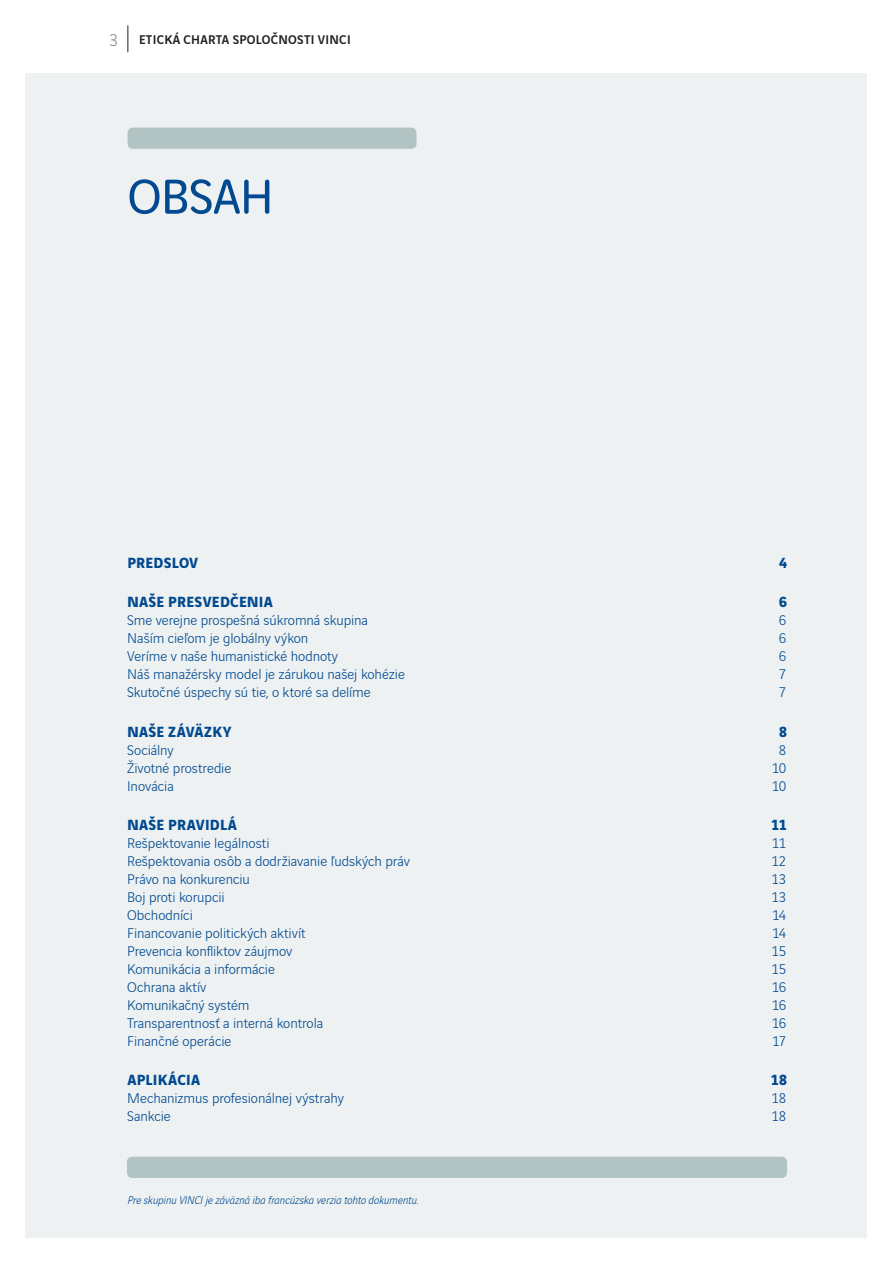
<style>
.page{position:relative;width:893px;height:1263px;background:#fff}
.page>*{position:absolute;margin:0;border:0;box-sizing:border-box;transform-origin:0 0}
.t1{font:52.5px "Vinci Rounded";letter-spacing:-.015em;color:#014990}
.t2{font:700 15.75px "Vinci Sans";letter-spacing:.02em;color:#014990}
.t3{font:300 15px "Vinci Sans";letter-spacing:-.005em;color:#014990}
.t4{font:500 13.5px "Vinci Sans";letter-spacing:.02em;color:#231f20}
.t5{font:italic 300 12px "Vinci Sans";color:#014990}
.s1{font-weight:200;font-size:18px}
</style>
<div class="page">
<svg style="left:127px;top:26px;width:1px;height:26px"></svg>
<div style="left:26px;top:73px;width:841px;height:1164px;background:#edf1f1"></div>
<div style="left:127px;top:1157px;width:660px;height:21px;background:#b2c3c4;border-radius:5px"></div>
<div style="left:128px;top:128px;width:288px;height:21px;background:#b2c3c4;border-radius:5px"></div>
<p class="t4" style="left:109px;top:29px;width:243px"><span class="s1">3</span> ETICKÁ CHARTA SPOLOČNOSTI VINCI</p>
<h1 class="t1" style="left:128px;top:161px;width:148px">OBSAH</h1>
<p class="t2" style="left:127px;top:550px;width:72px">PREDSLOV</p>
<p class="t2" style="left:779px;top:550px;width:9px">4</p>
<p class="t2" style="left:127px;top:590px;width:147px">NAŠE PRESVEDČENIA</p>
<p class="t2" style="left:779px;top:590px;width:9px">6</p>
<p class="t3" style="left:127px;top:610px;width:242px">Sme verejne prospešná súkromná skupina</p>
<p class="t3" style="left:779px;top:610px;width:9px">6</p>
<p class="t3" style="left:127px;top:628px;width:183px">Naším cieľom je globálny výkon</p>
<p class="t3" style="left:779px;top:628px;width:9px">6</p>
<p class="t3" style="left:127px;top:646px;width:212px">Veríme v naše humanistické hodnoty</p>
<p class="t3" style="left:779px;top:646px;width:9px">6</p>
<p class="t3" style="left:127px;top:664px;width:279px">Náš manažérsky model je zárukou našej kohézie</p>
<p class="t3" style="left:779px;top:664px;width:9px">7</p>
<p class="t3" style="left:127px;top:682px;width:245px">Skutočné úspechy sú tie, o ktoré sa delíme</p>
<p class="t3" style="left:779px;top:682px;width:9px">7</p>
<p class="t2" style="left:127px;top:719px;width:106px">NAŠE ZÁVÄZKY</p>
<p class="t2" style="left:779px;top:719px;width:9px">8</p>
<p class="t3" style="left:127px;top:739px;width:48px">Sociálny</p>
<p class="t3" style="left:779px;top:739px;width:9px">8</p>
<p class="t3" style="left:127px;top:757px;width:106px">Životné prostredie</p>
<p class="t3" style="left:772px;top:757px;width:16px">10</p>
<p class="t3" style="left:127px;top:775px;width:48px">Inovácia</p>
<p class="t3" style="left:772px;top:775px;width:16px">10</p>
<p class="t2" style="left:127px;top:812px;width:111px">NAŠE PRAVIDLÁ</p>
<p class="t2" style="left:771px;top:812px;width:17px">11</p>
<p class="t3" style="left:127px;top:832px;width:144px">Rešpektovanie legálnosti</p>
<p class="t3" style="left:772px;top:832px;width:16px">11</p>
<p class="t3" style="left:127px;top:850px;width:284px">Rešpektovania osôb a dodržiavanie ľudských práv</p>
<p class="t3" style="left:771px;top:850px;width:16px">12</p>
<p class="t3" style="left:127px;top:868px;width:124px">Právo na konkurenciu</p>
<p class="t3" style="left:771px;top:868px;width:16px">13</p>
<p class="t3" style="left:127px;top:886px;width:99px">Boj proti korupcii</p>
<p class="t3" style="left:771px;top:886px;width:16px">13</p>
<p class="t3" style="left:127px;top:904px;width:67px">Obchodníci</p>
<p class="t3" style="left:772px;top:904px;width:16px">14</p>
<p class="t3" style="left:127px;top:922px;width:180px">Financovanie politických aktivít</p>
<p class="t3" style="left:772px;top:922px;width:16px">14</p>
<p class="t3" style="left:127px;top:940px;width:167px">Prevencia konfliktov záujmov</p>
<p class="t3" style="left:772px;top:940px;width:16px">15</p>
<p class="t3" style="left:127px;top:958px;width:149px">Komunikácia a informácie</p>
<p class="t3" style="left:772px;top:958px;width:16px">15</p>
<p class="t3" style="left:127px;top:976px;width:81px">Ochrana aktív</p>
<p class="t3" style="left:772px;top:976px;width:16px">16</p>
<p class="t3" style="left:127px;top:994px;width:124px">Komunikačný systém</p>
<p class="t3" style="left:772px;top:994px;width:16px">16</p>
<p class="t3" style="left:127px;top:1012px;width:198px">Transparentnosť a interná kontrola</p>
<p class="t3" style="left:772px;top:1012px;width:16px">16</p>
<p class="t3" style="left:127px;top:1030px;width:106px">Finančné operácie</p>
<p class="t3" style="left:772px;top:1030px;width:16px">17</p>
<p class="t2" style="left:127px;top:1067px;width:74px">APLIKÁCIA</p>
<p class="t2" style="left:771px;top:1067px;width:17px">18</p>
<p class="t3" style="left:127px;top:1087px;width:218px">Mechanizmus profesionálnej výstrahy</p>
<p class="t3" style="left:772px;top:1087px;width:16px">18</p>
<p class="t3" style="left:127px;top:1105px;width:45px">Sankcie</p>
<p class="t3" style="left:772px;top:1105px;width:16px">18</p>
<p class="t5" style="left:128px;top:1191px;width:292px">Pre skupinu VINCI je záväzná iba francúzska verzia tohto dokumentu.</p>
</div>
